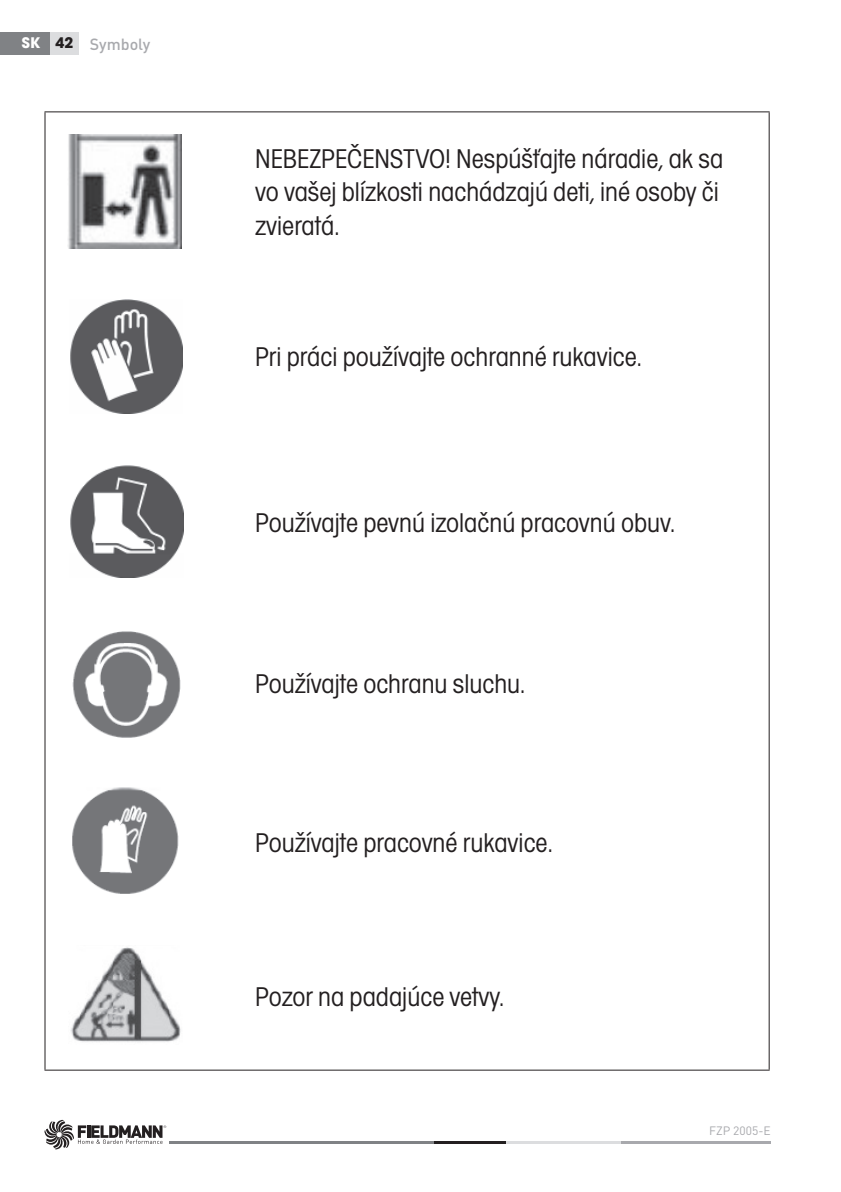
<style>
.page{position:relative;width:841px;height:1192px;background:#fff}
.page>*{position:absolute;margin:0;border:0;box-sizing:border-box;transform-origin:0 0}
.t1{font:28px/33.6px "Avant Gar Got Itc TOT Boo Con";color:#231f20}
.t2{font:500 16px "DIN Pro";color:#a8a9ad}
.t3{font:700 16px "Avant Gar Got Itc TOT";color:#fff}
.t4{font:12px "DIN Pro";color:#a8a9ad}
.s1{color:#231f20}
</style>
<div class="page">
<hr style="left:620px;top:1140px;width:150px;height:3px;background:#a8a9ad">
<hr style="left:505px;top:1140px;width:115px;height:3px;background:#dcdddf">
<hr style="left:169px;top:1140px;width:265px;height:3px;background:#808285">
<hr style="left:434px;top:1140px;width:71px;height:3px;background:#231f20">
<svg style="left:44px;top:1119px;width:122px;height:30px"></svg>
<div style="left:0;top:32px;width:50px;height:23px;background:#808285"></div>
<div style="left:50px;top:32px;width:28px;height:23px;background:#dcdddf"></div>
<hr style="left:44px;top:111px;width:725px;height:1px;background:#231f20">
<hr style="left:44px;top:112px;width:1px;height:957px;background:#231f20">
<hr style="left:768px;top:112px;width:1px;height:957px;background:#231f20">
<hr style="left:44px;top:1069px;width:725px;height:1px;background:#231f20">
<img style="left:68px;top:134px;width:113px;height:114px">
<img style="left:70px;top:300px;width:112px;height:113px">
<img style="left:70px;top:465px;width:113px;height:112px">
<img style="left:72px;top:631px;width:109px;height:107px">
<img style="left:72px;top:787px;width:107px;height:107px">
<img style="left:70px;top:947px;width:111px;height:95px">
<p class="t3" style="left:22px;top:37px;width:53px">SK <span class="s1">42</span></p>
<p class="t2" style="left:90px;top:38px;width:62px">Symboly</p>
<p class="t1" style="left:255px;top:144px;width:469px">NEBEZPEČENSTVO! Nespúšťajte náradie, ak sa vo vašej blízkosti nachádzajú deti, iné osoby či zvieratá.</p>
<p class="t1" style="left:255px;top:342px;width:388px">Pri práci používajte ochranné rukavice.</p>
<p class="t1" style="left:255px;top:508px;width:421px">Používajte pevnú izolačnú pracovnú obuv.</p>
<p class="t1" style="left:255px;top:669px;width:272px">Používajte ochranu sluchu.</p>
<p class="t1" style="left:255px;top:828px;width:299px">Používajte pracovné rukavice.</p>
<p class="t1" style="left:255px;top:982px;width:251px">Pozor na padajúce vetvy.</p>
<p class="t4" style="left:709px;top:1126px;width:63px">FZP 2005-E</p>
</div>
